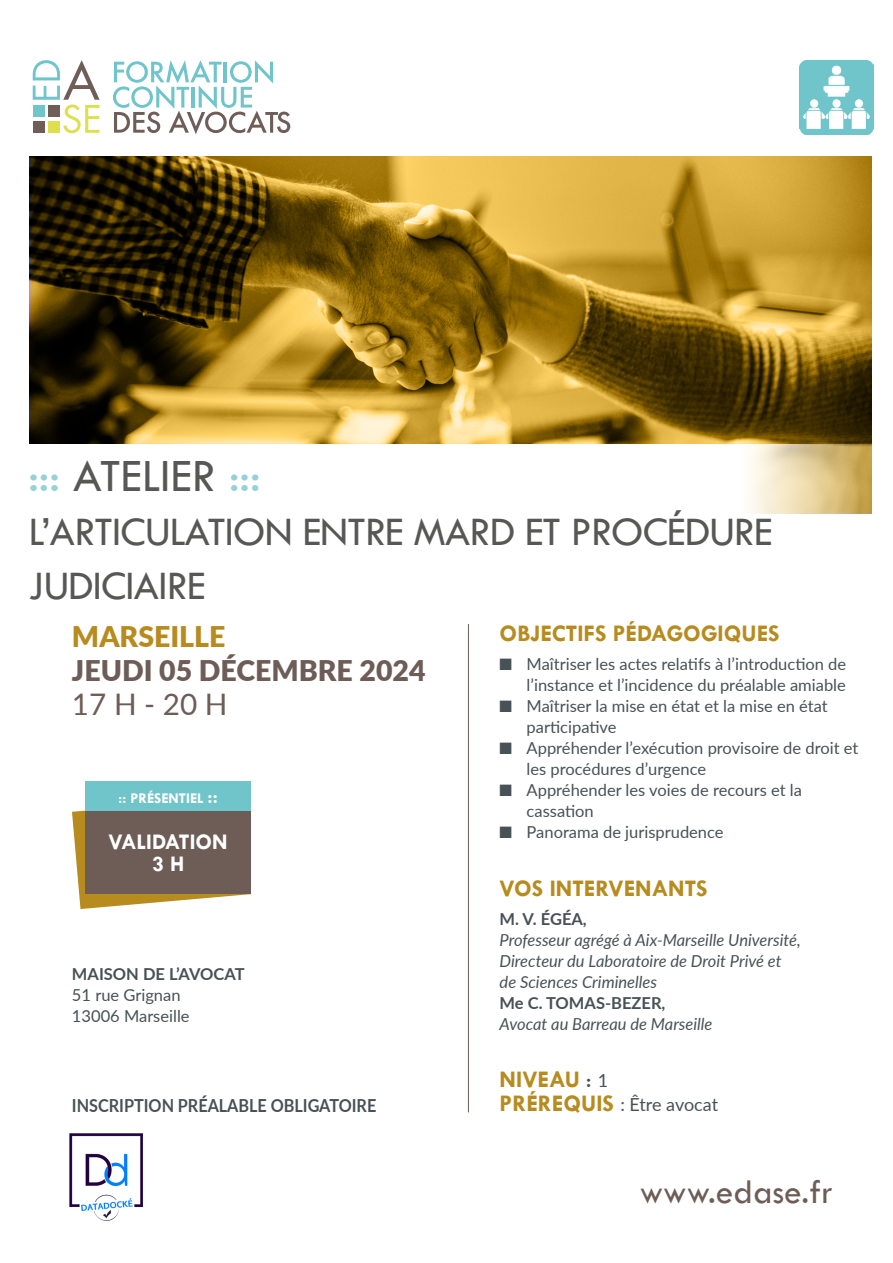
<style>
.page{position:relative;width:893px;height:1263px;background:#fff}
.page>*{position:absolute;margin:0;border:0;box-sizing:border-box;transform-origin:0 0}
.t1{font:48px "Tw Cen";color:#575756}
.t2{font:42px/54px "Tw Cen";letter-spacing:-.02em;color:#575756}
.t3{font:35.25px "Tw Cen";color:#6e5d57}
.t4{font:29.7px "Lato";color:#6e5d57}
.t5{font:900 28.5px "Lato";color:#6e5d57}
.t6{font:900 28.5px "Lato";color:#b78b1e}
.t7{font:700 24px "Tw Cen";color:#b78b1e}
.t8{font:700 22.5px/22.5px "Tw Cen";color:#fff;text-align:center}
.t9{font:700 18px "Lato";color:#485156;scale:.9 1}
.t10{font:18px "Lato";letter-spacing:-.01em;color:#485156}
.t11{font:16.5px/21px "Lato";color:#485156}
.t12{font:italic 16.5px/21px "Lato";color:#485156}
.t13{font:700 16.5px "Lato";color:#485156}
.t14{font:700 15px "Tw Cen";color:#fff}
.s1{color:#95d1d5}
.s2{font-size:19.5px}
.s3{font-weight:400;color:#485156}
.s4{font-family:"Lato";font-weight:400;font-size:18px;color:#485156}
.s5{font-family:"Tw Cen";font-weight:700;font-size:24px;color:#b78b1e}
</style>
<div class="page">
<svg style="left:72px;top:810px;width:179px;height:99px"></svg>
<div style="left:85px;top:810px;width:166px;height:84px;background:#6e5d57"></div>
<div style="left:85px;top:781px;width:166px;height:29px;background:#70c5ca"></div>
<hr style="left:468px;top:624px;width:1px;height:488px;background:#6e5d57">
<svg style="left:31px;top:156px;width:841px;height:288px;background:#8f7020"></svg>
<svg style="left:33px;top:60px;width:67px;height:73px"></svg>
<div style="left:33px;top:105px;width:12px;height:12px;background:#70c5ca"></div>
<div style="left:48px;top:105px;width:12px;height:12px;background:#6f5e58"></div>
<div style="left:33px;top:121px;width:12px;height:12px;background:#6f5e58"></div>
<div style="left:48px;top:121px;width:12px;height:12px;background:#dddf4b"></div>
<svg style="left:113px;top:60px;width:177px;height:74px"></svg>
<img style="left:69px;top:1133px;width:74px;height:88px">
<img style="left:799px;top:60px;width:74px;height:74px">
<h1 class="t1" style="left:28px;top:447px;width:234px"><span class="s1">:::</span> ATELIER <span class="s1">:::</span></h1>
<h2 class="t2" style="left:28px;top:504px;width:746px">L’ARTICULATION ENTRE MARD ET PROCÉDURE<br>JUDICIAIRE</h2>
<h3 class="t6" style="left:72px;top:615px;width:155px">MARSEILLE</h3>
<h3 class="t5" style="left:72px;top:649px;width:355px">JEUDI 05 DÉCEMBRE 2024</h3>
<h3 class="t4" style="left:72px;top:683px;width:157px">17 H - 20 H</h3>
<p class="t14" style="left:119px;top:789px;width:101px">:: PRÉSENTIEL <span class="s2">::</span></p>
<h3 class="t8" style="left:109px;top:830px;width:121px">VALIDATION<br>3 H</h3>
<p class="t13" style="left:72px;top:962px;width:174px">MAISON DE L’AVOCAT</p>
<p class="t11" style="left:72px;top:984px;width:119px">51 rue Grignan<br>13006 Marseille</p>
<p class="t9" style="left:72px;top:1092px;width:340px">INSCRIPTION PRÉALABLE OBLIGATOIRE</p>
<h3 class="t7" style="left:500px;top:619px;width:282px">OBJECTIFS PÉDAGOGIQUES</h3>
<p class="t11" style="left:500px;top:653px;width:348px;text-align:right">■ Maîtriser les actes relatifs à l’introduction de l’instance et l’incidence du préalable amiable</p>
<p class="t11" style="left:527px;top:695px;width:303px;text-indent:-27px">■ Maîtriser la mise en état et la mise en état participative</p>
<p class="t11" style="left:527px;top:737px;width:333px;text-indent:-27px">■ Appréhender l’exécution provisoire de droit et les procédures d’urgence</p>
<p class="t11" style="left:527px;top:779px;width:277px;text-indent:-27px">■ Appréhender les voies de recours et la cassation</p>
<p class="t11" style="left:500px;top:821px;width:225px">■ Panorama de jurisprudence</p>
<h3 class="t7" style="left:500px;top:874px;width:210px">VOS INTERVENANTS</h3>
<p class="t13" style="left:500px;top:907px;width:89px">M. V. ÉGÉA,</p>
<p class="t12" style="left:500px;top:929px;width:303px">Professeur agrégé à Aix-Marseille Université,<br>Directeur du Laboratoire de Droit Privé et de Sciences Criminelles</p>
<p class="t13" style="left:500px;top:991px;width:167px">Me C. TOMAS-BEZER,</p>
<p class="t12" style="left:500px;top:1013px;width:214px">Avocat au Barreau de Marseille</p>
<h3 class="t7" style="left:500px;top:1065px;width:110px">NIVEAU <span class="s3">:</span> <span class="s4">1</span></h3>
<p class="t10" style="left:500px;top:1091px;width:220px"><span class="s5">PRÉREQUIS</span> : Être avocat</p>
<h3 class="t3" style="left:640px;top:1170px;width:195px">www.edase.fr</h3>
</div>
